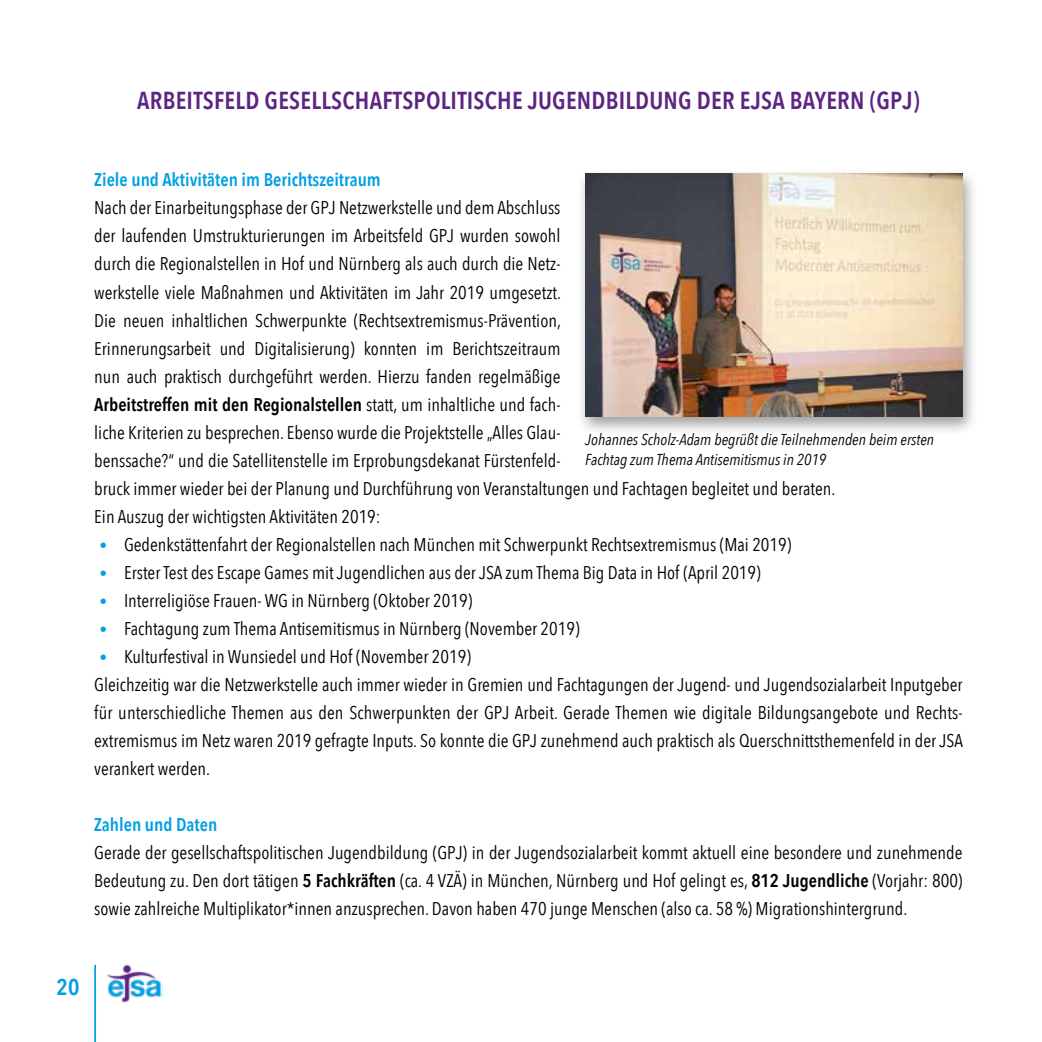
<style>
.page{position:relative;width:1042px;height:1042px;background:#fff}
.page>*{position:absolute;margin:0;border:0;box-sizing:border-box;transform-origin:0 0}
.t1{font:600 24.5px "Avenir Next Condensed";letter-spacing:.01em;color:#5c2483}
.t2{font:600 22.75px "Avenir Next Condensed";color:#00a0e4}
.t3{font:18.38px/28px "Avenir Next Condensed";color:#000;text-align:justify}
.t4{font:600 18.38px "Avenir Next Condensed";color:#000}
.t5{font:600 18.38px "Avenir Next Condensed";color:#00a0e4}
.t6{font:italic 15.75px/20.1px "Avenir Next Condensed";color:#000}
.s1{font-weight:400}
.s2{font-weight:600}
</style>
<div class="page">
<hr style="left:94px;top:965px;width:2px;height:77px;background:#00a0e4">
<img style="left:106px;top:964px;width:57px;height:39px">
<div style="left:576px;top:168px;width:402px;height:268px;background:#000;opacity:.38"></div>
<img style="left:585px;top:174px;width:377px;height:243px">
<h1 class="t1" style="left:137px;top:79px;width:784px">ARBEITSFELD GESELLSCHAFTSPOLITISCHE JUGENDBILDUNG DER EJSA BAYERN (GPJ)</h1>
<p class="t5" style="left:94px;top:164px;width:288px">Ziele und Aktivitäten im Berichtszeitraum</p>
<p class="t3" style="left:94px;top:193px;width:468px">Nach der Einarbeitungsphase der GPJ Netzwerkstelle und dem Abschluss</p>
<p class="t3" style="left:94px;top:221px;width:468px">der laufenden Umstrukturierungen im Arbeitsfeld GPJ wurden sowohl</p>
<p class="t3" style="left:94px;top:249px;width:468px">durch die Regionalstellen in Hof und Nürnberg als auch durch die Netz-</p>
<p class="t3" style="left:94px;top:277px;width:468px">werkstelle viele Maßnahmen und Aktivitäten im Jahr 2019 umgesetzt.</p>
<p class="t3" style="left:94px;top:305px;width:468px">Die neuen inhaltlichen Schwerpunkte (Rechtsextremismus-Prävention,</p>
<p class="t3" style="left:94px;top:333px;width:468px">Erinnerungsarbeit und Digitalisierung) konnten im Berichtszeitraum</p>
<p class="t3" style="left:94px;top:361px;width:468px">nun auch praktisch durchgeführt werden. Hierzu fanden regelmäßige</p>
<p class="t4" style="left:94px;top:388px;width:468px">Arbeitstreffen mit den Regionalstellen <span class="s1">statt, um inhaltliche und fach-</span></p>
<p class="t3" style="left:94px;top:417px;width:468px">liche Kriterien zu besprechen. Ebenso wurde die Projektstelle „Alles Glau-</p>
<p class="t3" style="left:94px;top:445px;width:468px">benssache?“ und die Satellitenstelle im Erprobungsdekanat Fürstenfeld-</p>
<p class="t3" style="left:94px;top:473px;width:743px">bruck immer wieder bei der Planung und Durchführung von Veranstaltungen und Fachtagen begleitet und beraten.</p>
<p class="t3" style="left:94px;top:501px;width:288px">Ein Auszug der wichtigsten Aktivitäten 2019:</p>
<p class="t3" style="left:124px;top:529px;width:669px">Gedenkstättenfahrt der Regionalstellen nach München mit Schwerpunkt Rechtsextremismus (Mai 2019)</p>
<p class="t3" style="left:124px;top:557px;width:638px">Erster Test des Escape Games mit Jugendlichen aus der JSA zum Thema Big Data in Hof (April 2019)</p>
<p class="t3" style="left:124px;top:585px;width:350px">Interreligiöse Frauen- WG in Nürnberg (Oktober 2019)</p>
<p class="t3" style="left:124px;top:613px;width:457px">Fachtagung zum Thema Antisemitismus in Nürnberg (November 2019)</p>
<p class="t3" style="left:124px;top:641px;width:348px">Kulturfestival in Wunsiedel und Hof (November 2019)</p>
<p class="t3" style="left:94px;top:669px;width:870px">Gleichzeitig war die Netzwerkstelle auch immer wieder in Gremien und Fachtagungen der Jugend- und Jugendsozialarbeit Inputgeber</p>
<p class="t3" style="left:94px;top:697px;width:868px">für unterschiedliche Themen aus den Schwerpunkten der GPJ Arbeit. Gerade Themen wie digitale Bildungsangebote und Rechts-</p>
<p class="t3" style="left:94px;top:725px;width:870px">extremismus im Netz waren 2019 gefragte Inputs. So konnte die GPJ zunehmend auch praktisch als Querschnittsthemenfeld in der JSA</p>
<p class="t3" style="left:94px;top:753px;width:117px">verankert werden.</p>
<p class="t6" style="left:585px;top:429px;width:350px">Johannes Scholz-Adam begrüßt die Teilnehmenden beim ersten<br>Fachtag zum Thema Antisemitismus in 2019</p>
<p class="t5" style="left:94px;top:808px;width:125px">Zahlen und Daten</p>
<p class="t3" style="left:94px;top:837px;width:870px">Gerade der gesellschaftspolitischen Jugendbildung (GPJ) in der Jugendsozialarbeit kommt aktuell eine besondere und zunehmende Bedeutung zu. Den dort tätigen <span class="s2">5 Fachkräften</span> (ca. 4 VZÄ) in München, Nürnberg und Hof gelingt es, <span class="s2">812 Jugendliche</span> (Vorjahr: 800) sowie zahlreiche Multiplikator*innen anzusprechen. Davon haben 470 junge Menschen (also ca. 58 %) Migrationshintergrund.</p>
<p class="t2" style="left:57px;top:967px;width:24px">20</p>
</div>
